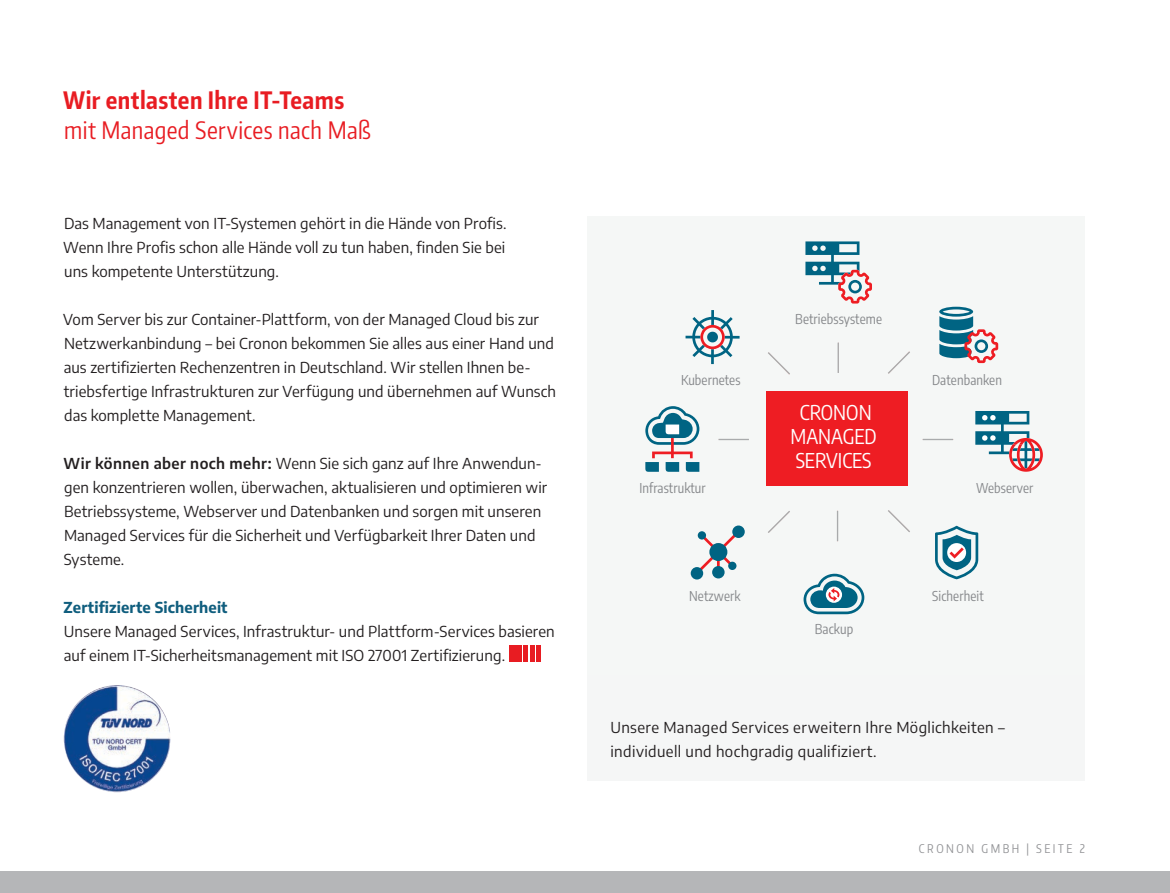
<style>
.page{position:relative;width:1170px;height:893px;background:#fff}
.page>*{position:absolute;margin:0;border:0;box-sizing:border-box;transform-origin:0 0}
.t1{font:24px "Encode Sans Compressed";letter-spacing:.015em;color:#e81c22}
.t2{font:700 24px "Encode Sans Compressed";letter-spacing:.02em;color:#e81c22}
.t3{font:condensed 20.25px/24.3px "Encode Sans";color:#fff;text-align:center}
.t4{font:15px/24px "Encode Sans";letter-spacing:.005em;color:#231f20}
.t5{font:15px/24px "Encode Sans";letter-spacing:.025em;color:#231f20}
.t6{font:700 15px "Encode Sans";letter-spacing:.01em;color:#105e7e}
.t7{font:condensed 13.5px "Encode Sans";letter-spacing:.01em;color:#87898c}
.t8{font:12px "Encode Sans Compressed";letter-spacing:.21em;color:#919295}
.s1{font-weight:600}
</style>
<div class="page">
<div style="left:0;top:872px;width:1169px;height:21px;background:#b5b6b8"></div>
<div style="left:509px;top:645px;width:12px;height:16px;background:#e81c22"></div>
<hr style="left:523px;top:645px;width:4px;height:16px;background:#e81c22">
<hr style="left:530px;top:645px;width:4px;height:16px;background:#e81c22">
<hr style="left:536px;top:645px;width:4px;height:16px;background:#e81c22">
<div style="left:587px;top:216px;width:497px;height:565px;background:#f5f6f6"></div>
<div style="left:765px;top:391px;width:142px;height:95px;background:#ee1d23"></div>
<hr style="left:837px;top:343px;width:1px;height:30px;background:#898b8c">
<hr style="left:836px;top:511px;width:2px;height:30px;background:#898b8c">
<svg style="left:768px;top:511px;width:22px;height:22px"></svg>
<svg style="left:888px;top:510px;width:22px;height:22px"></svg>
<svg style="left:888px;top:351px;width:22px;height:23px"></svg>
<svg style="left:768px;top:352px;width:22px;height:22px"></svg>
<hr style="left:718px;top:439px;width:30px;height:1px;background:#898b8c">
<hr style="left:922px;top:439px;width:31px;height:1px;background:#898b8c">
<svg style="left:805px;top:241px;width:66px;height:63px"></svg>
<svg style="left:685px;top:310px;width:54px;height:54px"></svg>
<svg style="left:939px;top:307px;width:59px;height:56px"></svg>
<svg style="left:935px;top:526px;width:43px;height:53px"></svg>
<svg style="left:698px;top:532px;width:39px;height:42px"></svg>
<div style="left:712px;top:566px;width:12px;height:12px;background:#006483;border-radius:50%"></div>
<div style="left:732px;top:525px;width:12px;height:13px;background:#006483;border-radius:50%"></div>
<div style="left:690px;top:567px;width:13px;height:12px;background:#006483;border-radius:50%"></div>
<div style="left:728px;top:562px;width:8px;height:8px;background:#006483;border-radius:50%"></div>
<div style="left:697px;top:531px;width:9px;height:8px;background:#006483;border-radius:50%"></div>
<div style="left:709px;top:543px;width:18px;height:18px;background:#006483;border-radius:50%"></div>
<svg style="left:803px;top:574px;width:61px;height:40px"></svg>
<svg style="left:645px;top:406px;width:54px;height:66px"></svg>
<svg style="left:975px;top:411px;width:67px;height:61px"></svg>
<img style="left:64px;top:685px;width:106px;height:107px;border-radius:53px">
<h1 class="t2" style="left:63px;top:84px;width:283px">Wir entlasten Ihre IT-Teams</h1>
<h1 class="t1" style="left:64px;top:114px;width:308px">mit Managed Services nach Maß</h1>
<p class="t4" style="left:63px;top:211px;width:444px;text-align:justify">Das Management von IT-Systemen gehört in die Hände von Profis.<br>Wenn Ihre Profis schon alle Hände voll zu tun haben, finden Sie bei uns kompetente Unterstützung.</p>
<p class="t4" style="left:63px;top:307px;width:494px">Vom Server bis zur Container-Plattform, von der Managed Cloud bis zur Netzwerkanbindung – bei Cronon bekommen Sie alles aus einer Hand und aus zertifizierten Rechenzentren in Deutschland. Wir stellen Ihnen be&shy;triebsfertige Infrastrukturen zur Verfügung und übernehmen auf Wunsch das komplette Management.</p>
<p class="t4" style="left:64px;top:451px;width:485px"><span class="s1">Wir können aber noch mehr:</span> Wenn Sie sich ganz auf Ihre Anwendun&shy;gen konzentrieren wollen, überwachen, aktualisieren und optimieren wir Betriebssysteme, Webserver und Datenbanken und sorgen mit unseren Managed Services für die Sicherheit und Verfügbarkeit Ihrer Daten und Systeme.</p>
<p class="t6" style="left:63px;top:597px;width:166px">Zertifizierte Sicherheit</p>
<p class="t4" style="left:64px;top:619px;width:492px">Unsere Managed Services, Infrastruktur- und Plattform-Services basieren auf einem IT-Sicherheitsmanagement mit ISO 27001 Zertifizierung.</p>
<p class="t7" style="left:795px;top:310px;width:88px">Betriebssysteme</p>
<p class="t7" style="left:681px;top:370px;width:61px">Kubernetes</p>
<p class="t7" style="left:932px;top:370px;width:71px">Datenbanken</p>
<h2 class="t3" style="left:790px;top:399px;width:88px">CRONON<br>MANAGED<br>SERVICES</h2>
<p class="t7" style="left:639px;top:478px;width:68px">Infrastruktur</p>
<p class="t7" style="left:975px;top:478px;width:59px">Webserver</p>
<p class="t7" style="left:689px;top:586px;width:53px">Netzwerk</p>
<p class="t7" style="left:932px;top:586px;width:53px">Sicherheit</p>
<p class="t7" style="left:814px;top:620px;width:40px">Backup</p>
<p class="t5" style="left:610px;top:715px;width:396px">Unsere Managed Services erweitern Ihre Möglichkeiten – individuell und hochgradig qualifiziert.</p>
<p class="t8" style="left:918px;top:841px;width:167px">CRONON GMBH | SEITE 2</p>
</div>
